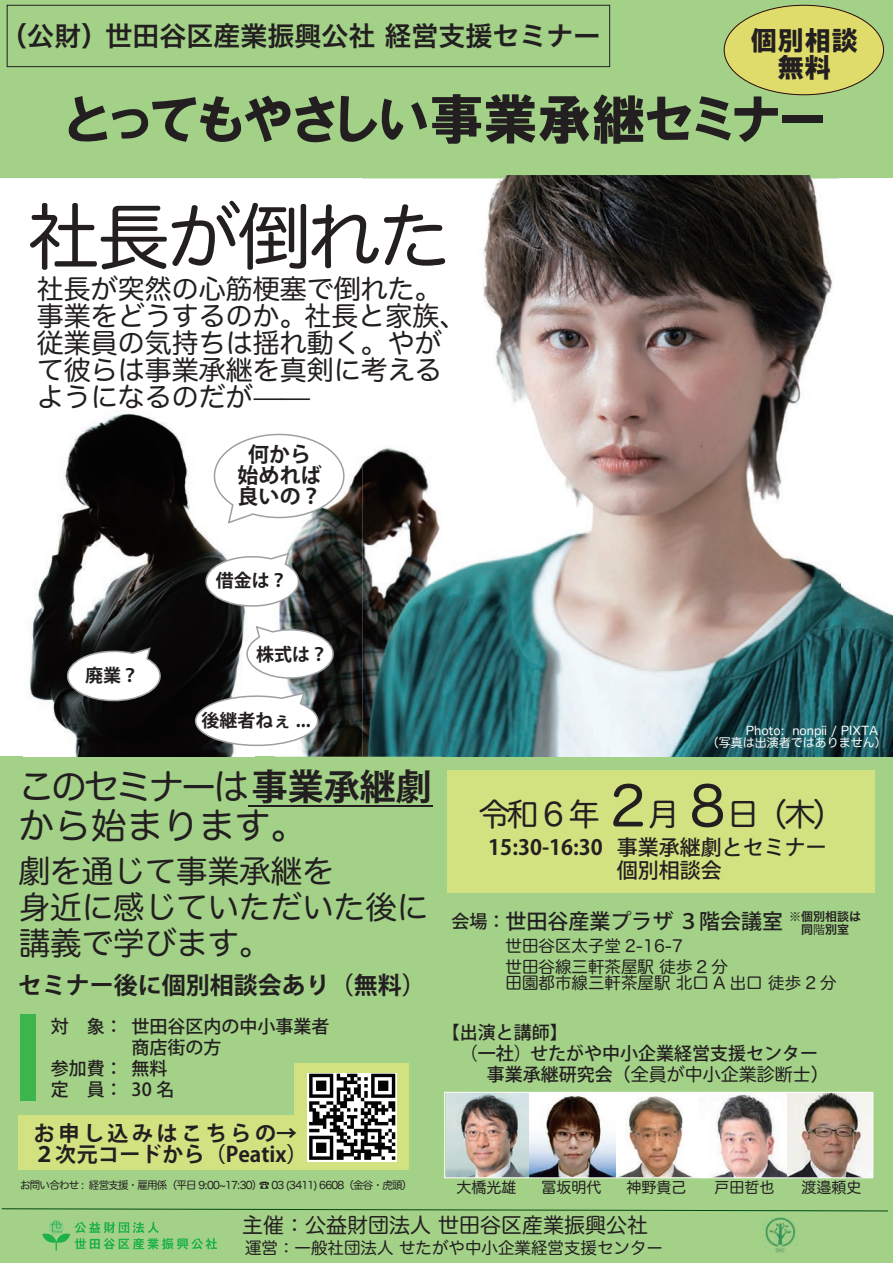
<style>
.page{position:relative;width:893px;height:1263px;background:#a3d188}
.page>*{position:absolute;margin:0;border:0;box-sizing:border-box;transform-origin:0 0}
.t1{font:72px "Hira Maru Pro W4";letter-spacing:-.025em;color:#231f20}
.t2{font:54px "HGP Soei Kakugothic UB";color:#231f20}
.t3{font:36px/39px "Hira Maru Pro W4";letter-spacing:-.05em;color:#231f20}
.t4{font:31.5px/36px "Hira Maru Pro W4";color:#231f20}
.t5{font:27px/27px "Hira Maru Pro W4";color:#231f20}
.t6{font:27px "Hira Kaku Pro W6";color:#231f20}
.t7{font:27px/27px "HG Soei Kakugothic UB";color:#231f20;text-align:center}
.t8{font:700 24px "Koz Go Pr 6 N";color:#231f20}
.t9{font:500 21px/22.5px "Koz Go Pr 6 N";color:#231f20}
.t10{font:700 21px/21px "Koz Go Pr 6 N";letter-spacing:.02em;color:#231f20}
.t11{font:21px "Hira Maru Pro W4";color:#231f20}
.t12{font:700 21px/21px "Koz Go Pr 6 N";color:#231f20;text-align:center}
.t13{font:500 18px/21px "Koz Go Pr 6 N";color:#231f20}
.t14{font:18px "Hira Maru Pro W4";color:#231f20}
.t15{font:700 18px "Koz Go Pr 6 N";color:#231f20}
.t16{font:16.5px/21px "Hira Maru Pro W4";color:#231f20}
.t17{font:15px "Hira Maru Pro W4";color:#231f20}
.t18{font:12px/12px "Hira Maru Pro W4";color:#fff;text-align:right}
.t19{font:12px/13.5px "Hira Kaku Pro W6";color:#231f20}
.t20{font:10.5px "Hira Maru Pro W4";letter-spacing:-.075em;color:#231f20}
.s1{font-family:"Koz Go Pr 6 N"}
.s2{font-family:"Koz Go Pr 6 N";font-weight:700}
.s3{font-size:54px}
.s4{font-weight:700}
.s5{font-size:18px}
.s6{font-family:"Koz Go Pr 6 N";font-weight:500}
</style>
<div class="page">
<div style="left:0;top:178px;width:893px;height:578px;background:#fff"></div>
<img style="left:275px;top:464px;width:87px;height:293px">
<img style="left:502px;top:176px;width:309px;height:2px">
<img style="left:442px;top:756px;width:451px;height:1px">
<img style="left:362px;top:178px;width:477px;height:315px">
<img style="left:841px;top:585px;width:52px;height:171px">
<img style="left:442px;top:493px;width:399px;height:263px">
<img style="left:362px;top:445px;width:80px;height:312px">
<img style="left:23px;top:410px;width:232px;height:347px">
<div style="left:724px;top:5px;width:159px;height:90px;background:#dfdc6b;border-radius:50%"></div>
<div style="left:18px;top:1115px;width:390px;height:55px;background:#d3e281"></div>
<div style="left:294px;top:1063px;width:114px;height:106px;background:#d3e281"></div>
<div style="left:448px;top:770px;width:427px;height:123px;background:#d3e281"></div>
<img style="left:446px;top:1094px;width:83px;height:82px">
<img style="left:616px;top:1094px;width:255px;height:82px">
<svg style="left:208px;top:428px;width:144px;height:96px"></svg>
<svg style="left:243px;top:625px;width:96px;height:57px"></svg>
<svg style="left:199px;top:552px;width:104px;height:58px"></svg>
<svg style="left:187px;top:691px;width:137px;height:59px"></svg>
<svg style="left:61px;top:646px;width:104px;height:59px"></svg>
<svg style="left:42px;top:1220px;width:175px;height:31px"></svg>
<img style="left:763px;top:1217px;width:33px;height:35px">
<div style="left:7px;top:5px;width:603px;height:62px;border:1px solid #231f20"></div>
<div style="left:21px;top:1014px;width:15px;height:87px;background:#3cb54c"></div>
<svg style="left:1px;top:1208px;width:887px;height:4px"></svg>
<img style="left:308px;top:1073px;width:88px;height:88px">
<img style="left:529px;top:1094px;width:87px;height:82px">
<div style="left:444px;top:1092px;width:429px;height:86px;border:1px solid #fff"></div>
<hr style="left:248px;top:805px;width:185px;height:1px;background:#231f20">
<p class="t6" style="left:0;top:11px;width:602px">（公財）世田谷区産業振興公社 経営支援セミナー</p>
<p class="t7" style="left:750px;top:27px;width:109px">個別相談無料</p>
<h2 class="t2" style="left:67px;top:92px;width:760px">とってもやさしい事業承継セミナー</h2>
<h1 class="t1" style="left:28px;top:174px;width:424px">社長が倒れた</h1>
<p class="t5" style="left:37px;top:274px;width:431px">社長が突然の心筋梗塞で倒れた。事業をどうするのか。社長と家族、従業員の気持ちは揺れ動く。やがて彼らは事業承継を真剣に考えるようになるのだが<span class="s1">̶̶</span></p>
<p class="t12" style="left:238px;top:444px;width:85px">何から始めれば良いの？</p>
<p class="t15" style="left:216px;top:570px;width:73px">借金は？</p>
<p class="t15" style="left:85px;top:665px;width:55px">廃業？</p>
<p class="t15" style="left:256px;top:644px;width:73px">株式は？</p>
<p class="t15" style="left:201px;top:710px;width:111px">後継者ねぇ ...</p>
<h3 class="t3" style="left:19px;top:765px;width:415px">このセミナーは<span class="s2">事業承継劇</span>から始まります。</h3>
<p class="t4" style="left:19px;top:852px;width:411px">劇を通じて事業承継を<br>身近に感じていただいた後に講義で学びます。</p>
<p class="t8" style="left:18px;top:971px;width:410px">セミナー後に個別相談会あり（無料）</p>
<p class="t13" style="left:51px;top:1017px;width:280px">対　象： 世田谷区内の中小事業者</p>
<p class="t13" style="left:132px;top:1038px;width:91px">商店街の方</p>
<p class="t13" style="left:51px;top:1059px;width:118px">参加費： 無料</p>
<p class="t13" style="left:51px;top:1080px;width:125px">定　員： 30 名</p>
<p class="t10" style="left:34px;top:1123px;width:275px">お申し込みはこちらの→<br>２次元コードから（Peatix）</p>
<p class="t20" style="left:20px;top:1176px;width:398px">お問い合わせ : 経営支援・雇用係（平日 9:00~17:30）<span class="s1">☎</span> 03 (3411) 6608（金谷・虎頭）　</p>
<p class="t18" style="left:707px;top:724px;width:185px">Photo: nonpii / PIXTA　<br>（写真は出演者ではありません）</p>
<p class="t4" style="left:479px;top:794px;width:367px">令和6年 <span class="s3">2</span>月 <span class="s3">8</span>日（木）</p>
<p class="t9" style="left:617px;top:837px;width:211px;text-indent:-128px"><span class="s4">15:30-16:30</span> 事業承継劇とセミナー個別相談会</p>
<p class="t9" style="left:451px;top:910px;width:333px"><span class="s5">会場：</span>世田谷産業プラザ ３階会議室</p>
<p class="t16" style="left:505px;top:934px;width:224px">世田谷区太子堂 2-16-7<br>世田谷線三軒茶屋駅 徒歩 2 分</p>
<p class="t16" style="left:505px;top:972px;width:333px">田園都市線三軒茶屋駅 北口 A 出口 徒歩 2 分</p>
<p class="t19" style="left:789px;top:909px;width:73px">※個別相談は　同<span class="s1">階</span>別室</p>
<p class="t13" style="left:451px;top:1022px;width:369px;text-indent:-9px">【出演と講師】<br>　（一社）せたがや中小企業経営支援センター</p>
<p class="t14" style="left:451px;top:1058px;width:379px"><span class="s6">　　事業承継研究会</span>（全員が中小企業診断士）</p>
<p class="t17" style="left:456px;top:1175px;width:61px">大橋光雄</p>
<p class="t17" style="left:541px;top:1175px;width:61px">冨坂明代</p>
<p class="t17" style="left:626px;top:1175px;width:61px">神野貴己</p>
<p class="t17" style="left:714px;top:1175px;width:62px">戸田哲也</p>
<p class="t17" style="left:802px;top:1175px;width:61px">渡邉頼史</p>
<p class="t11" style="left:242px;top:1207px;width:407px">主催：公益財団法人 世田谷区産業振興公社</p>
<p class="t16" style="left:245px;top:1236px;width:419px">運営：一般社団法人 せたがや中小企業経営支援センター</p>
</div>
